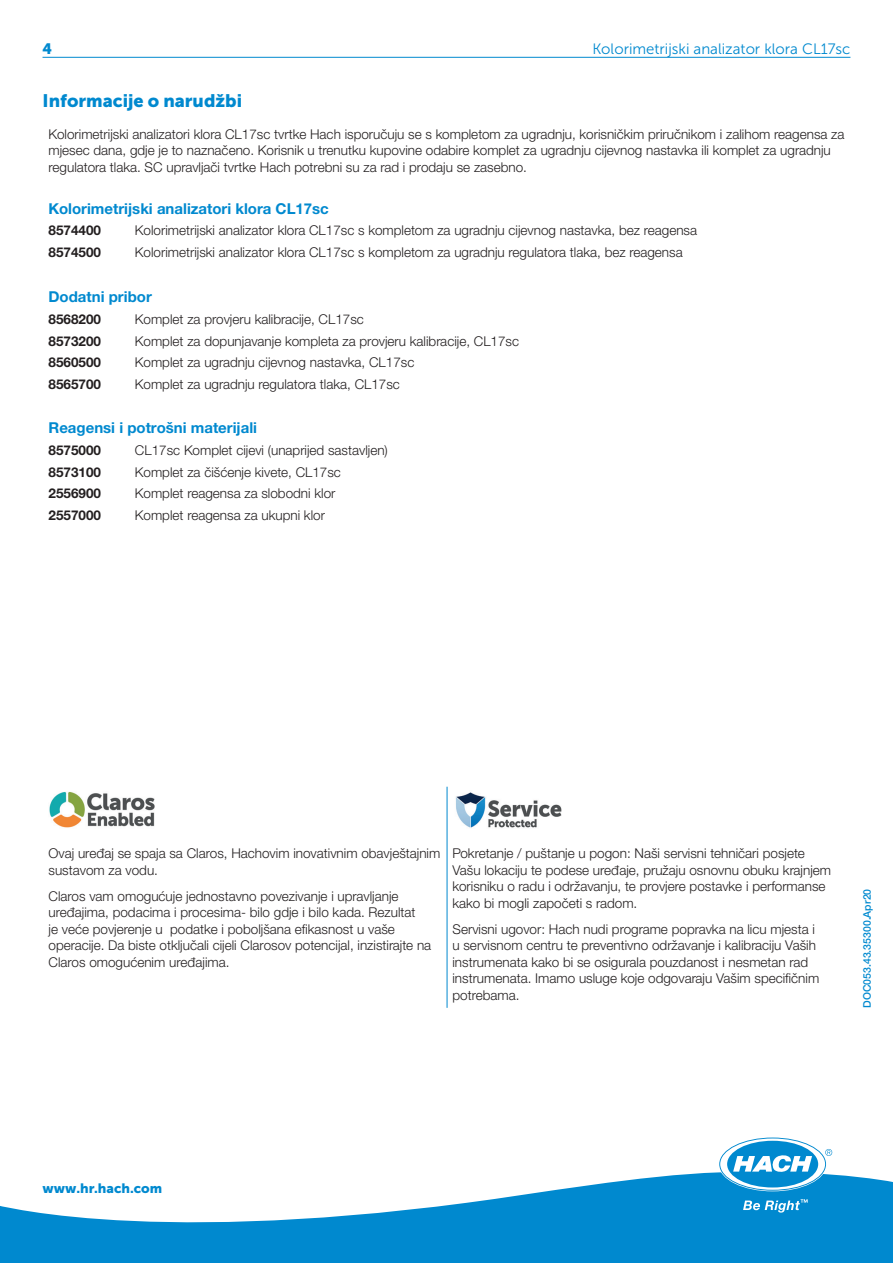
<style>
.page{position:relative;width:893px;height:1263px;background:#fff}
.page>*{position:absolute;margin:0;border:0;box-sizing:border-box;transform-origin:0 0}
.Head_2{font:18px "Museo Sans 900";color:#0089cf}
.Head_3{font:700 15px "Helvetica Neue LTW1 G";color:#0089cf}
.Head_3-2{font:15px "Museo Sans 300";color:#0089cf}
.Head_3-3{font:15px "Museo Sans 900";color:#0089cf}
.Text_1{font:300 13.5px/16.5px "Helvetica Neue LTW1 G";color:#231f20}
.Text_1_Text_1_Bold{font:700 13.5px "Helvetica Neue LTW1 G";color:#231f20}
.Text_1_Color{font:13.5px "Museo Sans 900";color:#0089cf}
.t1{font:500 10.5px "Helvetica Neue LTW1 G";color:#0089cf}
</style>
<div class="page">
<svg style="left:0;top:1168px;width:893px;height:95px;fill:#0089cf"></svg>
<svg style="left:720px;top:1138px;width:112px;height:52px"></svg>
<svg style="left:743px;top:1199px;width:65px;height:13px"></svg>
<hr style="left:43px;top:57px;width:807px;height:1px;background:#0089cf">
<img style="left:49px;top:791px;width:106px;height:37px">
<img style="left:455px;top:792px;width:107px;height:36px">
<hr style="left:447px;top:787px;width:1px;height:221px;background:#0089cf">
<p class="Head_3-3" style="left:43px;top:40px;width:11px">4</p>
<p class="Head_3-2" style="left:592px;top:41px;width:260px">Kolorimetrijski analizator klora CL17sc</p>
<p class="Head_2" style="left:43px;top:91px;width:201px">Informacije o narudžbi</p>
<p class="Text_1" style="left:49px;top:126px;width:797px">Kolorimetrijski analizatori klora CL17sc tvrtke Hach isporučuju se s kompletom za ugradnju, korisničkim priručnikom i zalihom reagensa za mjesec dana, gdje je to naznačeno. Korisnik u trenutku kupovine odabire komplet za ugradnju cijevnog nastavka ili komplet za ugradnju regulatora tlaka. SC upravljači tvrtke Hach potrebni su za rad i prodaju se zasebno.</p>
<p class="Head_3" style="left:49px;top:199px;width:282px">Kolorimetrijski analizatori klora CL17sc</p>
<p class="Text_1_Text_1_Bold" style="left:49px;top:222px;width:54px">8574400</p>
<p class="Text_1" style="left:135px;top:222px;width:564px">Kolorimetrijski analizator klora CL17sc s kompletom za ugradnju cijevnog nastavka, bez reagensa</p>
<p class="Text_1_Text_1_Bold" style="left:49px;top:244px;width:54px">8574500</p>
<p class="Text_1" style="left:135px;top:244px;width:549px">Kolorimetrijski analizator klora CL17sc s kompletom za ugradnju regulatora tlaka, bez reagensa</p>
<p class="Head_3" style="left:49px;top:288px;width:105px">Dodatni pribor</p>
<p class="Text_1_Text_1_Bold" style="left:49px;top:311px;width:54px">8568200</p>
<p class="Text_1" style="left:135px;top:311px;width:230px">Komplet za provjeru kalibracije, CL17sc</p>
<p class="Text_1_Text_1_Bold" style="left:49px;top:332px;width:54px">8573200</p>
<p class="Text_1" style="left:135px;top:332px;width:386px">Komplet za dopunjavanje kompleta za provjeru kalibracije, CL17sc</p>
<p class="Text_1_Text_1_Bold" style="left:49px;top:354px;width:54px">8560500</p>
<p class="Text_1" style="left:135px;top:354px;width:281px">Komplet za ugradnju cijevnog nastavka, CL17sc</p>
<p class="Text_1_Text_1_Bold" style="left:49px;top:376px;width:54px">8565700</p>
<p class="Text_1" style="left:135px;top:376px;width:266px">Komplet za ugradnju regulatora tlaka, CL17sc</p>
<p class="Head_3" style="left:49px;top:419px;width:210px">Reagensi i potrošni materijali</p>
<p class="Text_1_Text_1_Bold" style="left:49px;top:442px;width:54px">8575000</p>
<p class="Text_1" style="left:135px;top:442px;width:254px">CL17sc Komplet cijevi (unaprijed sastavljen)</p>
<p class="Text_1_Text_1_Bold" style="left:49px;top:464px;width:54px">8573100</p>
<p class="Text_1" style="left:135px;top:464px;width:207px">Komplet za čišćenje kivete, CL17sc</p>
<p class="Text_1_Text_1_Bold" style="left:49px;top:485px;width:54px">2556900</p>
<p class="Text_1" style="left:135px;top:485px;width:202px">Komplet reagensa za slobodni klor</p>
<p class="Text_1_Text_1_Bold" style="left:49px;top:507px;width:54px">2557000</p>
<p class="Text_1" style="left:135px;top:507px;width:191px">Komplet reagensa za ukupni klor</p>
<p class="Text_1" style="left:49px;top:845px;width:393px">Ovaj uređaj se spaja sa Claros, Hachovim inovativnim obavještajnim sustavom za vodu.</p>
<p class="Text_1" style="left:49px;top:887px;width:384px">Claros vam omogućuje jednostavno povezivanje i upravljanje uređajima, podacima i procesima- bilo gdje i bilo kada. Rezultat<br>je veće povjerenje u podatke i poboljšana efikasnost u vaše operacije. Da biste otključali cijeli Clarosov potencijal, inzistirajte na Claros omogućenim uređajima.</p>
<p class="Text_1" style="left:452px;top:845px;width:380px">Pokretanje / puštanje u pogon: Naši servisni tehničari posjete Vašu lokaciju te podese uređaje, pružaju osnovnu obuku krajnjem korisniku o radu i održavanju, te provjere postavke i performanse kako bi mogli započeti s radom.</p>
<p class="Text_1" style="left:452px;top:920px;width:368px">Servisni ugovor: Hach nudi programe popravka na licu mjesta i u servisnom centru te preventivno održavanje i kalibraciju Vaših instrumenata kako bi se osigurala pouzdanost i nesmetan rad instrumenata. Imamo usluge koje odgovaraju Vašim specifičnim potrebama.</p>
<p class="t1" style="left:861px;top:1008px;width:121px;rotate:-90deg">DOC053.43.35300.Apr20</p>
<p class="Text_1_Color" style="left:43px;top:1181px;width:121px">www.hr.hach.com</p>
</div>
